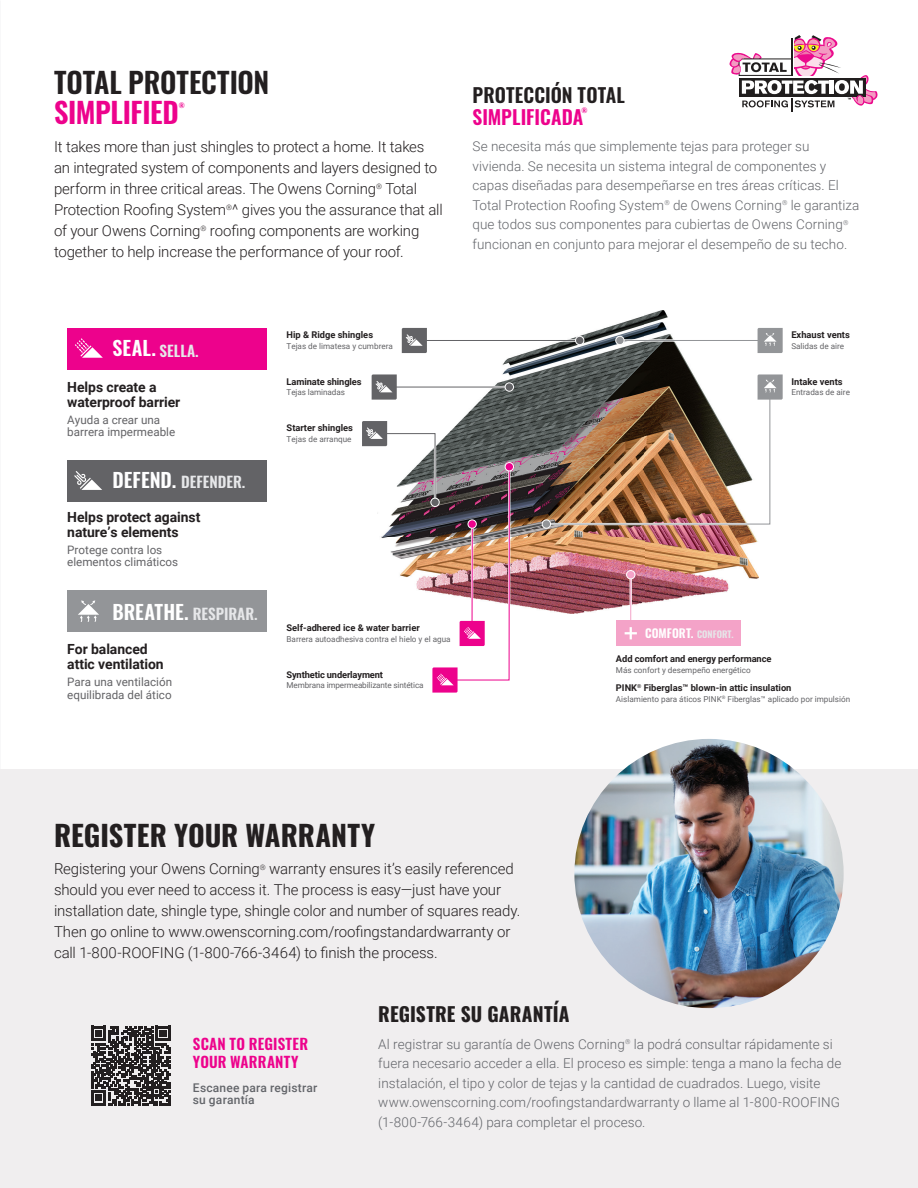
<style>
.page{position:relative;width:918px;height:1188px;background:#fff}
.page>*{position:absolute;margin:0;border:0;box-sizing:border-box;transform-origin:0 0}
.t1{font:600 28.5px/30px "Oswald";letter-spacing:-.005em;color:#231f20}
.t2{font:700 28.5px "Oswald";letter-spacing:.005em;color:#231f20}
.t3{font:600 19.8px "Oswald";letter-spacing:.005em;color:#fff}
.t4{font:600 19.5px/22.5px "Oswald";letter-spacing:.005em;color:#231f20}
.t5{font:700 19.5px "Oswald";letter-spacing:.01em;color:#231f20}
.t6{font:600 15.15px "Oswald";color:#e6e7e9}
.t7{font:300 15px/21px "Roboto";letter-spacing:-.01em;color:#231f20}
.t8{font:600 15px/18px "Oswald";letter-spacing:.015em;color:#ed028c}
.t9{font:700 13.95px/15.1px "Roboto";letter-spacing:-.005em;color:#231f20}
.Body_Copy{font:300 13.5px/19.5px "Roboto";letter-spacing:.005em;color:#63656a}
.Body_Copy-2{font:500 12px/12px "Roboto";letter-spacing:.015em;color:#63656a}
.t10{font:600 11.85px "Oswald";letter-spacing:.01em;color:#fff}
.t11{font:11.7px/12.8px "Roboto";color:#636366}
.t12{font:700 9.3px "Roboto";color:#231f20}
.t13{font:8.1px "Roboto";color:#636366}
.t14{font:600 6.75px "Oswald";color:#ed028c}
.s1{color:#ed028c}
.s2{font-size:9.3px;color:#e6e7e9}
</style>
<div class="page">
<div style="left:0;top:769px;width:918px;height:419px;background:#f0eeef"></div>
<img style="left:574px;top:739px;width:270px;height:269px;border-radius:135px">
<svg style="left:91px;top:1026px;width:80px;height:80px"></svg>
<img style="left:401px;top:310px;width:358px;height:304px">
<hr style="left:381px;top:386px;width:128px;height:2px;background:#fff">
<hr style="left:406px;top:339px;width:174px;height:3px;background:#fff">
<hr style="left:381px;top:387px;width:128px;height:1px;background:#636366">
<hr style="left:406px;top:340px;width:174px;height:1px;background:#636366">
<hr style="left:620px;top:339px;width:152px;height:3px;background:#fff">
<div style="left:542px;top:520px;width:9px;height:8px;background:#939598;border-radius:50%"></div>
<div style="left:542px;top:519px;width:9px;height:10px;border:1px solid #fff;border-radius:50%"></div>
<hr style="left:620px;top:340px;width:152px;height:1px;background:#939598">
<div style="left:616px;top:336px;width:8px;height:9px;background:#939598;border-radius:50%"></div>
<div style="left:615px;top:336px;width:10px;height:9px;border:1px solid #fff;border-radius:50%"></div>
<div style="left:505px;top:383px;width:9px;height:8px;background:#636366;border-radius:50%"></div>
<div style="left:505px;top:382px;width:9px;height:10px;border:1px solid #fff;border-radius:50%"></div>
<div style="left:576px;top:336px;width:8px;height:9px;background:#636366;border-radius:50%"></div>
<div style="left:575px;top:336px;width:9px;height:9px;border:1px solid #fff;border-radius:50%"></div>
<div style="left:505px;top:462px;width:9px;height:9px;border:1px solid #fff;border-radius:50%"></div>
<svg style="left:402px;top:328px;width:25px;height:25px"></svg>
<svg style="left:372px;top:374px;width:25px;height:26px"></svg>
<svg style="left:758px;top:328px;width:25px;height:25px"></svg>
<img style="left:542px;top:374px;width:241px;height:152px">
<svg style="left:362px;top:421px;width:150px;height:272px"></svg>
<hr style="left:630px;top:575px;width:2px;height:54px;background:#fff">
<hr style="left:630px;top:575px;width:1px;height:54px;background:#f4a3c8">
<div style="left:627px;top:571px;width:8px;height:8px;background:#f4a3c8;border-radius:50%"></div>
<div style="left:626px;top:570px;width:9px;height:9px;border:1px solid #fff;border-radius:50%"></div>
<div style="left:616px;top:621px;width:124px;height:25px;background:#f4a3c8"></div>
<svg style="left:625px;top:627px;width:12px;height:12px"></svg>
<div style="left:67px;top:590px;width:200px;height:42px;background:#939598"></div>
<svg style="left:78px;top:600px;width:21px;height:22px"></svg>
<div style="left:67px;top:460px;width:200px;height:42px;background:#636366"></div>
<svg style="left:74px;top:471px;width:28px;height:19px"></svg>
<div style="left:67px;top:328px;width:200px;height:42px;background:#ed028c"></div>
<svg style="left:75px;top:338px;width:28px;height:20px"></svg>
<svg style="left:730px;top:35px;width:148px;height:76px"></svg>
<p class="t1" style="left:54px;top:69px;width:217px">TOTAL PROTECTION<br><span class="s1">SIMPLIFIED</span></p>
<p class="t14" style="left:179px;top:101px;width:8px">®</p>
<p class="t7" style="left:54px;top:135px;width:372px">It takes more than just shingles to protect a home. It takes</p>
<p class="t7" style="left:54px;top:156px;width:385px">an integrated system of components and layers designed to</p>
<p class="t7" style="left:54px;top:177px;width:365px">perform in three critical areas. The Owens Corning<sup>®</sup> Total</p>
<p class="t7" style="left:54px;top:198px;width:390px">Protection Roofing System<sup>®</sup>^ gives you the assurance that all of your Owens Corning<sup>®</sup> roofing components are working</p>
<p class="t7" style="left:54px;top:240px;width:351px">together to help increase the performance of your roof.</p>
<p class="t3" style="left:112px;top:338px;width:45px">SEAL.</p>
<p class="t6" style="left:160px;top:342px;width:41px">SELLA.</p>
<p class="t9" style="left:67px;top:379px;width:114px">Helps create a waterproof barrier</p>
<p class="t11" style="left:67px;top:413px;width:109px">Ayuda a crear una barrera impermeable</p>
<p class="t3" style="left:112px;top:470px;width:65px">DEFEND.</p>
<p class="t6" style="left:181px;top:474px;width:66px">DEFENDER.</p>
<p class="t9" style="left:67px;top:509px;width:135px">Helps protect against nature’s elements</p>
<p class="t11" style="left:67px;top:543px;width:112px">Protege contra los elementos climáticos</p>
<p class="t3" style="left:112px;top:602px;width:78px">BREATHE.</p>
<p class="t6" style="left:193px;top:606px;width:67px">RESPIRAR.</p>
<p class="t12" style="left:287px;top:328px;width:88px">Hip &amp; Ridge shingles</p>
<p class="t13" style="left:287px;top:340px;width:108px">Tejas de limatesa y cumbrera</p>
<p class="t12" style="left:287px;top:375px;width:77px">Laminate shingles</p>
<p class="t13" style="left:287px;top:387px;width:60px">Tejas laminadas</p>
<p class="t12" style="left:287px;top:421px;width:68px">Starter shingles</p>
<p class="t13" style="left:287px;top:433px;width:66px">Tejas de arranque</p>
<h1 class="t4" style="left:472px;top:85px;width:154px">PROTECCIÓN TOTAL<br><span class="s1">SIMPLIFICADA</span></h1>
<h1 class="t14" style="left:582px;top:107px;width:8px">®</h1>
<p class="Body_Copy" style="left:472px;top:136px;width:388px">Se necesita más que simplemente tejas para proteger su vivienda. Se necesita un sistema integral de componentes y capas diseñadas para desempeñarse en tres áreas críticas. El Total Protection Roofing System<sup>®</sup> de Owens Corning<sup>®</sup> le garantiza que todos sus componentes para cubiertas de Owens Corning<sup>® </sup>funcionan en conjunto para mejorar el desempeño de su techo.</p>
<p class="t12" style="left:791px;top:328px;width:60px">Exhaust vents</p>
<p class="t13" style="left:791px;top:340px;width:54px">Salidas de aire</p>
<p class="t12" style="left:791px;top:375px;width:53px">Intake vents</p>
<p class="t13" style="left:791px;top:387px;width:60px">Entradas de aire</p>
<p class="t9" style="left:67px;top:641px;width:98px">For balanced attic ventilation</p>
<p class="t11" style="left:67px;top:675px;width:106px">Para una ventilación equilibrada del ático</p>
<p class="t12" style="left:287px;top:621px;width:135px">Self-adhered ice &amp; water barrier</p>
<p class="t13" style="left:287px;top:633px;width:166px">Barrera autoadhesiva contra el hielo y el agua</p>
<p class="t12" style="left:287px;top:668px;width:98px">Synthetic underlayment</p>
<p class="t13" style="left:287px;top:680px;width:139px">Membrana impermeabilizante sintética</p>
<p class="t12" style="left:616px;top:682px;width:177px">PINK<sup>®</sup> Fiberglas™ blown-in attic insulation</p>
<p class="t13" style="left:616px;top:693px;width:236px">Aislamiento para áticos PINK<sup>®</sup> Fiberglas™ aplicado por impulsión</p>
<p class="t10" style="left:645px;top:627px;width:90px">COMFORT. <span class="s2">CONFORT.</span></p>
<p class="t12" style="left:616px;top:652px;width:157px">Add comfort and energy performance</p>
<p class="t13" style="left:616px;top:664px;width:136px">Más confort y desempeño energético</p>
<p class="t2" style="left:54px;top:820px;width:323px">REGISTER YOUR WARRANTY</p>
<p class="t7" style="left:54px;top:858px;width:468px">Registering your Owens Corning<sup>®</sup> warranty ensures it’s easily referenced should you ever need to access it. The process is easy—just have your installation date, shingle type, shingle color and number of squares ready.<br>Then go online to www.owenscorning.com/roofingstandardwarranty or call 1-800-ROOFING (1-800-766-3464) to finish the process.</p>
<p class="t8" style="left:193px;top:1036px;width:117px">SCAN TO REGISTER<br>YOUR WARRANTY</p>
<p class="Body_Copy-2" style="left:193px;top:1081px;width:126px">Escanee para registrar su garantía</p>
<h3 class="t5" style="left:378px;top:1004px;width:193px">REGISTRE SU GARANTÍA</h3>
<p class="Body_Copy" style="left:378px;top:1033px;width:465px">Al registrar su garantía de Owens Corning<sup>®</sup> la podrá consultar rápidamente si fuera necesario acceder a ella. El proceso es simple: tenga a mano la fecha de instalación, el tipo y color de tejas y la cantidad de cuadrados. Luego, visite www.owenscorning.com/roofingstandardwarranty o llame al 1-800-ROOFING (1-800-766-3464) para completar el proceso.</p>
</div>
